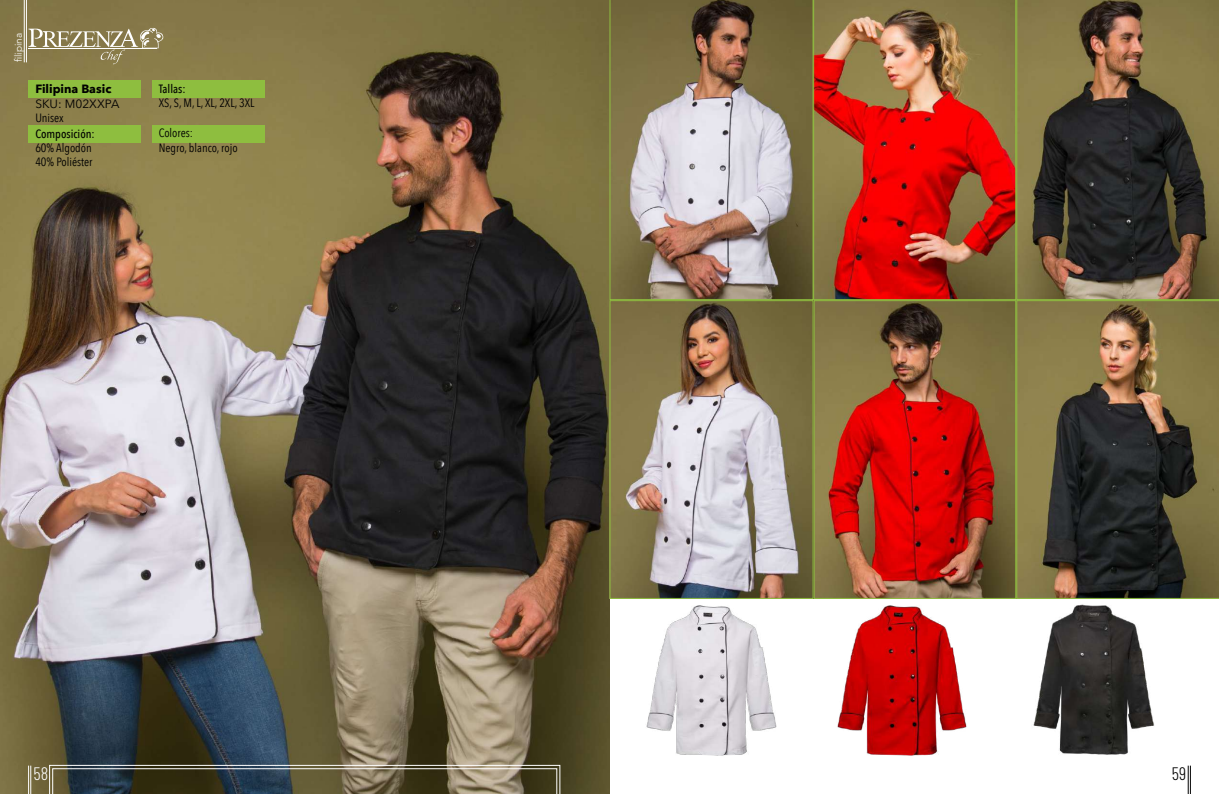
<style>
.page{position:relative;width:1219px;height:794px;background:#fff}
.page>*{position:absolute;margin:0;border:0;box-sizing:border-box;transform-origin:0 0}
.t1{font:300 18px "Barlow Condensed";color:#fff}
.t2{font:300 18px "Barlow Condensed";color:#000}
.t3{font:12px/14.4px "Avenir Next Condensed";color:#000}
.t4{font:500 12px "Avenir Next Condensed";color:#000}
.t5{font:700 12px "Avenir Next";color:#000}
.t6{font:12px "Avenir Next";color:#000}
.t7{font:300 10px "Avenir";color:#fff}
</style>
<div class="page">
<img style="left:0;top:0;width:609px;height:794px">
<svg style="left:49px;top:765px;width:511px;height:29px;background:#5b594a"></svg>
<img style="left:611px;top:302px;width:403px;height:295px">
<img style="left:609px;top:0;width:204px;height:300px">
<img style="left:813px;top:0;width:203px;height:300px">
<div style="left:814px;top:300px;width:202px;height:299px;border:1px solid #8ebe3f"></div>
<div style="left:609px;top:300px;width:205px;height:299px;border:1px solid #8ebe3f"></div>
<svg style="left:1016px;top:0;width:203px;height:300px;background:#5e5239"></svg>
<svg style="left:1016px;top:300px;width:203px;height:299px;background:#60573a"></svg>
<img style="left:1033px;top:604px;width:121px;height:151px">
<img style="left:646px;top:605px;width:131px;height:151px">
<img style="left:837px;top:605px;width:130px;height:151px">
<div style="left:28px;top:81px;width:113px;height:17px;background:#8ebe3f"></div>
<div style="left:28px;top:125px;width:113px;height:17px;background:#8ebe3f"></div>
<div style="left:152px;top:81px;width:113px;height:17px;background:#8ebe3f"></div>
<div style="left:152px;top:125px;width:113px;height:17px;background:#8ebe3f"></div>
<svg style="left:1188px;top:765px;width:3px;height:29px"></svg>
<svg style="left:28px;top:765px;width:4px;height:29px"></svg>
<hr style="left:26px;top:0;width:1px;height:62px;background:#fff">
<hr style="left:24px;top:0;width:1px;height:62px;background:#fff">
<hr style="left:28px;top:48px;width:129px;height:1px;background:#fff">
<svg style="left:29px;top:27px;width:134px;height:37px;background:#9b9068"></svg>
<p class="t7" style="left:12px;top:62px;width:31px;rotate:-90deg">filipina</p>
<p class="t5" style="left:35px;top:81px;width:78px">Filipina Basic</p>
<p class="t6" style="left:35px;top:96px;width:86px">SKU: M02XXPA</p>
<p class="t3" style="left:35px;top:111px;width:30px">Unisex</p>
<p class="t4" style="left:35px;top:125px;width:61px">Composición:</p>
<p class="t3" style="left:35px;top:141px;width:59px">60% Algodón<br>40% Poliéster</p>
<p class="t4" style="left:159px;top:81px;width:28px">Tallas:</p>
<p class="t3" style="left:159px;top:96px;width:97px">XS, S, M, L, XL, 2XL, 3XL</p>
<p class="t3" style="left:159px;top:126px;width:80px">Colores:<br>Negro, blanco, rojo</p>
<h1 class="t1" style="left:33px;top:761px;width:16px">58</h1>
<h1 class="t2" style="left:1172px;top:761px;width:16px">59</h1>
</div>
